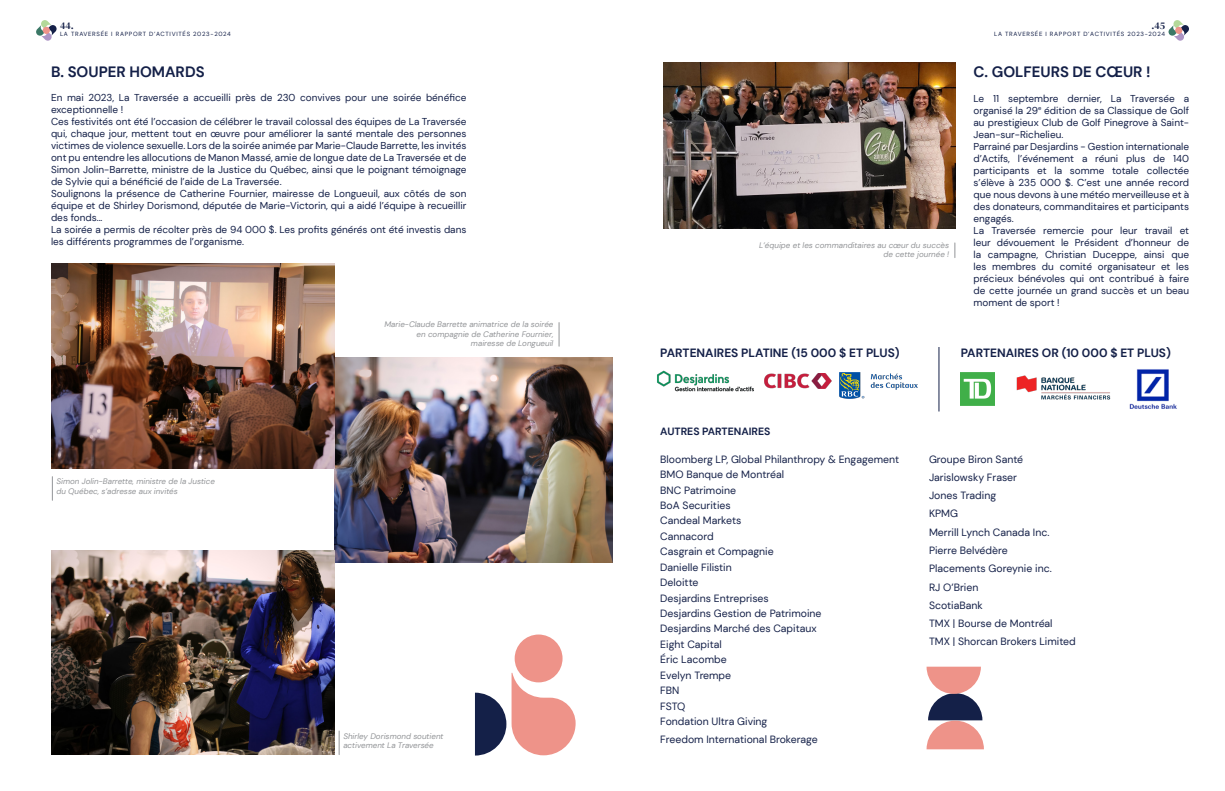
<style>
.page{position:relative;width:1225px;height:791px;background:#fff}
.page>*{position:absolute;margin:0;border:0;box-sizing:border-box;transform-origin:0 0}
.t1{font:700 15px "DM Sans";color:#142048}
.t2{font:700 12px "DM Sans";color:#142048}
.t3{font:10.5px "DM Sans";color:#142048}
.t4{font:700 10.5px "DM Sans";color:#142048}
.t5{font:10px/12px "DM Sans";color:#142048;text-align:justify}
.t6{font:10px "DM Serif Display";color:#142048}
.t7{font:italic 8px/9.6px "DM Sans";color:#939598;text-align:right}
.t8{font:6px "DM Sans";letter-spacing:.12em;color:#142048}
</style>
<div class="page">
<svg style="left:36px;top:20px;width:21px;height:21px"></svg>
<div style="left:43px;top:27px;width:7px;height:7px;background:#ee9389;border-radius:50%"></div>
<svg style="left:1168px;top:20px;width:21px;height:21px"></svg>
<div style="left:1175px;top:27px;width:7px;height:7px;background:#ee9389;border-radius:50%"></div>
<img style="left:663px;top:62px;width:292px;height:166px">
<img style="left:961px;top:373px;width:33px;height:33px">
<img style="left:839px;top:372px;width:78px;height:27px">
<img style="left:657px;top:370px;width:97px;height:22px">
<img style="left:1016px;top:375px;width:95px;height:25px">
<img style="left:1129px;top:369px;width:48px;height:40px">
<img style="left:764px;top:373px;width:67px;height:15px">
<img style="left:334px;top:357px;width:278px;height:205px">
<svg style="left:558px;top:323px;width:1px;height:23px"></svg>
<img style="left:52px;top:264px;width:282px;height:205px">
<svg style="left:52px;top:477px;width:1px;height:23px"></svg>
<img style="left:52px;top:550px;width:282px;height:205px">
<svg style="left:339px;top:731px;width:1px;height:23px"></svg>
<svg style="left:954px;top:243px;width:1px;height:15px"></svg>
<hr style="left:938px;top:347px;width:1px;height:64px;background:#142048">
<div style="left:514px;top:634px;width:48px;height:48px;background:#ee9389;border-radius:50%"></div>
<svg style="left:475px;top:673px;width:100px;height:82px"></svg>
<svg style="left:926px;top:667px;width:58px;height:82px"></svg>
<p class="t6" style="left:60px;top:20px;width:15px">44.</p>
<p class="t8" style="left:60px;top:30px;width:172px">LA TRAVERSÉE I RAPPORT D’ACTIVITÉS 2023-2024</p>
<p class="t1" style="left:51px;top:62px;width:155px">B. SOUPER HOMARDS</p>
<p class="t5" style="left:51px;top:91px;width:417px">En mai 2023, La Traversée a accueilli près de 230 convives pour une soirée bénéfice exceptionnelle !</p>
<p class="t5" style="left:51px;top:115px;width:417px">Ces festivités ont été l’occasion de célébrer le travail colossal des équipes de La Traversée qui, chaque jour, mettent tout en œuvre pour améliorer la santé mentale des personnes victimes de violence sexuelle. Lors de la soirée animée par Marie-Claude Barrette, les invités ont pu entendre les allocutions de Manon Massé, amie de longue date de La Traversée et de Simon Jolin-Barrette, ministre de la Justice du Québec, ainsi que le poignant témoignage de Sylvie qui a bénéficié de l’aide de La Traversée.</p>
<p class="t5" style="left:51px;top:187px;width:417px">Soulignons la présence de Catherine Fournier, mairesse de Longueuil, aux côtés de son équipe et de Shirley Dorismond, députée de Marie-Victorin, qui a aidé l’équipe à recueillir des fonds...</p>
<p class="t5" style="left:51px;top:223px;width:417px">La soirée a permis de récolter près de 94 000 $. Les profits générés ont été investis dans les différents programmes de l’organisme.</p>
<p class="t7" style="left:56px;top:477px;width:160px;text-align:left">Simon Jolin-Barrette, ministre de la Justice du Québec, s’adresse aux invités</p>
<p class="t7" style="left:384px;top:319px;width:171px">Marie-Claude Barrette animatrice de la soirée en compagnie de Catherine Fournier, mairesse de Longueuil</p>
<p class="t7" style="left:343px;top:731px;width:102px;text-align:left">Shirley Dorismond soutient activement La Traversée</p>
<p class="t7" style="left:759px;top:240px;width:192px">L’équipe et les commanditaires au cœur du succès de cette journée !</p>
<p class="t6" style="left:1151px;top:19px;width:15px">.45</p>
<p class="t8" style="left:994px;top:30px;width:172px">LA TRAVERSÉE I RAPPORT D’ACTIVITÉS 2023-2024</p>
<p class="t1" style="left:973px;top:62px;width:179px">C. GOLFEURS DE CŒUR !</p>
<p class="t5" style="left:973px;top:92px;width:217px">Le 11 septembre dernier, La Traversée a organisé la 29<sup>e</sup> édition de sa Classique de Golf au prestigieux Club de Golf Pinegrove à Saint-Jean-sur-Richelieu.</p>
<p class="t5" style="left:973px;top:140px;width:217px">Parrainé par Desjardins - Gestion internationale d’Actifs, l’événement a réuni plus de 140 participants et la somme totale collectée s’élève à 235 000 $. C’est une année record que nous devons à une météo merveilleuse et à des donateurs, commanditaires et participants engagés.</p>
<p class="t5" style="left:973px;top:224px;width:217px">La Traversée remercie pour leur travail et leur dévouement le Président d’honneur de la campagne, Christian Duceppe, ainsi que les membres du comité organisateur et les précieux bénévoles qui ont contribué à faire de cette journée un grand succès et un beau moment de sport !</p>
<p class="t2" style="left:660px;top:345px;width:241px">PARTENAIRES PLATINE (15 000 $ ET PLUS)</p>
<p class="t2" style="left:961px;top:345px;width:211px">PARTENAIRES OR (10 000 $ ET PLUS)</p>
<p class="t4" style="left:660px;top:424px;width:112px">AUTRES PARTENAIRES</p>
<p class="t3" style="left:660px;top:452px;width:240px">Bloomberg LP, Global Philanthropy &amp; Engagement</p>
<p class="t3" style="left:660px;top:468px;width:125px">BMO Banque de Montréal</p>
<p class="t3" style="left:660px;top:483px;width:77px">BNC Patrimoine</p>
<p class="t3" style="left:660px;top:499px;width:72px">BoA Securities</p>
<p class="t3" style="left:660px;top:514px;width:83px">Candeal Markets</p>
<p class="t3" style="left:660px;top:530px;width:55px">Cannacord</p>
<p class="t3" style="left:660px;top:545px;width:115px">Casgrain et Compagnie</p>
<p class="t3" style="left:660px;top:560px;width:73px">Danielle Filistin</p>
<p class="t3" style="left:660px;top:576px;width:40px">Deloitte</p>
<p class="t3" style="left:660px;top:591px;width:110px">Desjardins Entreprises</p>
<p class="t3" style="left:660px;top:607px;width:163px">Desjardins Gestion de Patrimoine</p>
<p class="t3" style="left:660px;top:622px;width:158px">Desjardins Marché des Capitaux</p>
<p class="t3" style="left:660px;top:638px;width:63px">Eight Capital</p>
<p class="t3" style="left:660px;top:653px;width:68px">Éric Lacombe</p>
<p class="t3" style="left:660px;top:669px;width:72px">Evelyn Trempe</p>
<p class="t3" style="left:660px;top:684px;width:21px">FBN</p>
<p class="t3" style="left:660px;top:699px;width:27px">FSTQ</p>
<p class="t3" style="left:660px;top:715px;width:109px">Fondation Ultra Giving</p>
<p class="t3" style="left:660px;top:733px;width:159px">Freedom International Brokerage</p>
<p class="t3" style="left:929px;top:452px;width:96px">Groupe Biron Santé</p>
<p class="t3" style="left:929px;top:471px;width:90px">Jarislowsky Fraser</p>
<p class="t3" style="left:929px;top:489px;width:69px">Jones Trading</p>
<p class="t3" style="left:929px;top:507px;width:31px">KPMG</p>
<p class="t3" style="left:929px;top:526px;width:122px">Merrill Lynch Canada Inc.</p>
<p class="t3" style="left:929px;top:544px;width:80px">Pierre Belvédère</p>
<p class="t3" style="left:929px;top:562px;width:124px">Placements Goreynie inc.</p>
<p class="t3" style="left:929px;top:580px;width:51px">RJ O’Brien</p>
<p class="t3" style="left:929px;top:599px;width:55px">ScotiaBank</p>
<p class="t3" style="left:929px;top:617px;width:125px">TMX | Bourse de Montréal</p>
<p class="t3" style="left:929px;top:635px;width:148px">TMX | Shorcan Brokers Limited</p>
</div>
